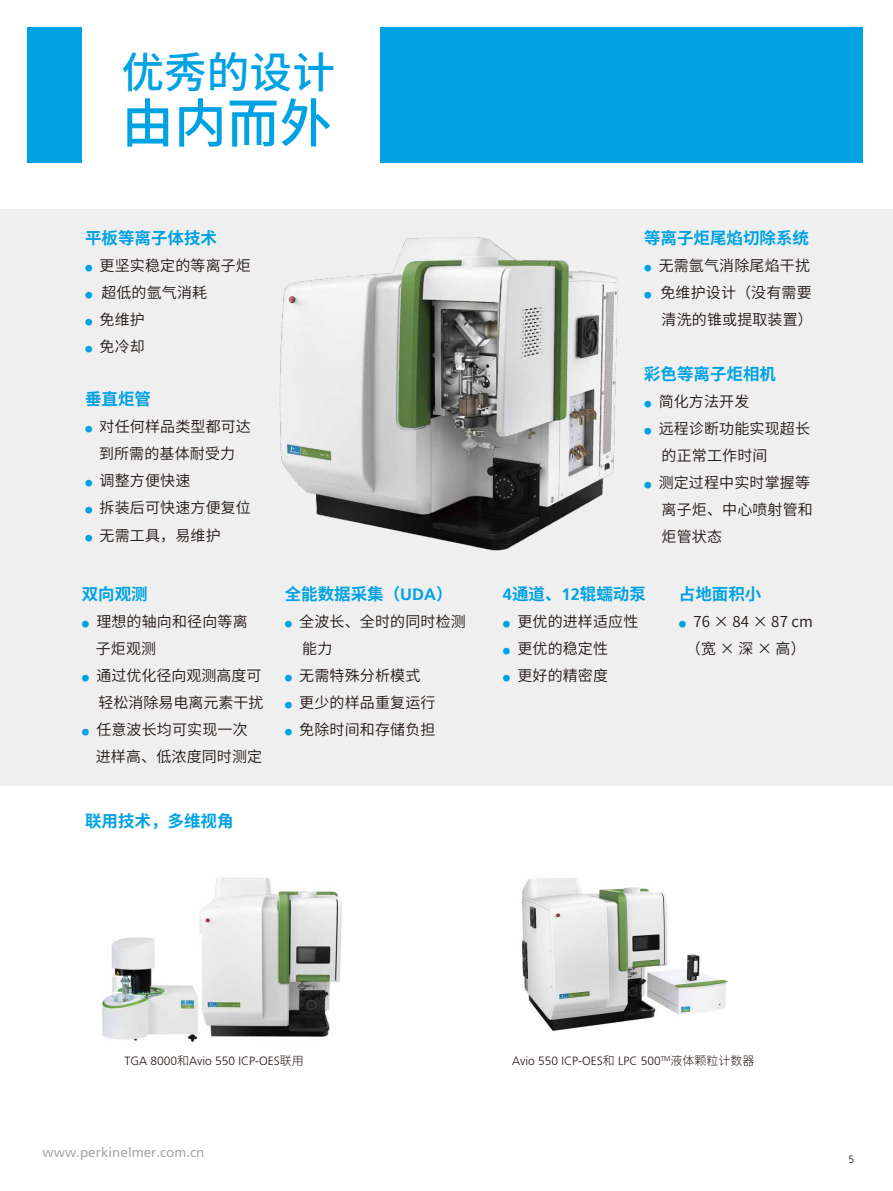
<style>
.page{position:relative;width:893px;height:1191px;background:#fff}
.page>*{position:absolute;margin:0;border:0;box-sizing:border-box;transform-origin:0 0}
.t1{font:500 52.65px "Source Han Sans CN";color:#00a2e4}
.t2{font:500 42.75px "Source Han Sans CN";color:#00a2e4}
.t3{font:700 16.5px "Source Han Sans CN";color:#00a2e4}
.t4{font:15px/27px "Source Han Sans CN";letter-spacing:.01em;color:#221815}
.t5{font:13.5px "Frutiger LT Std";color:#a6a7a7}
.t6{font:300 12px "Frutiger";color:#221815}
.t7{font:300 10.5px "Frutiger LT Com";color:#221815}
.s1{font-size:7.5px;color:#00a2e4}
.s2{font-family:"Frutiger"}
.s3{font-family:"Source Han Sans CN"}
</style>
<div class="page">
<img style="left:199px;top:877px;width:143px;height:160px">
<img style="left:102px;top:934px;width:99px;height:108px">
<img style="left:521px;top:878px;width:207px;height:153px">
<div style="left:0;top:209px;width:893px;height:576px;background:#efefef"></div>
<div style="left:28px;top:28px;width:54px;height:135px;background:#00a2e4"></div>
<div style="left:381px;top:28px;width:482px;height:135px;background:#00a2e4"></div>
<img style="left:279px;top:237px;width:339px;height:314px">
<h2 class="t2" style="left:121px;top:48px;width:215px">优秀的设计</h2>
<h1 class="t1" style="left:121px;top:93px;width:212px">由内而外</h1>
<p class="t3" style="left:85px;top:228px;width:133px">平板等离子体技术</p>
<p class="t4" style="left:85px;top:252px;width:167px"><span class="s1">●</span> 更坚实稳定的等离子炬</p>
<p class="t4" style="left:85px;top:279px;width:124px"><span class="s1">●</span> 超低的氩气消耗</p>
<p class="t4" style="left:85px;top:306px;width:61px"><span class="s1">●</span> 免维护</p>
<p class="t4" style="left:85px;top:333px;width:61px"><span class="s1">●</span> 免冷却</p>
<p class="t3" style="left:85px;top:390px;width:67px">垂直炬管</p>
<p class="t4" style="left:85px;top:414px;width:167px;text-align:center"><span class="s1">●</span> 对任何样品类型都可达到所需的基体耐受力</p>
<p class="t4" style="left:85px;top:468px;width:107px"><span class="s1">●</span> 调整方便快速</p>
<p class="t4" style="left:85px;top:495px;width:167px"><span class="s1">●</span> 拆装后可快速方便复位</p>
<p class="t4" style="left:85px;top:522px;width:137px"><span class="s1">●</span> 无需工具，易维护</p>
<p class="t3" style="left:82px;top:584px;width:67px">双向观测</p>
<p class="t4" style="left:96px;top:608px;width:153px;text-indent:-14px"><span class="s1">●</span> 理想的轴向和径向等离子炬观测</p>
<p class="t4" style="left:82px;top:662px;width:183px;text-align:right"><span class="s1">●</span> 通过优化径向观测高度可轻松消除易电离元素干扰</p>
<p class="t4" style="left:96px;top:716px;width:168px;text-indent:-14px"><span class="s1">●</span> 任意波长均可实现一次进样高、低浓度同时测定</p>
<p class="t3" style="left:85px;top:811px;width:150px">联用技术，多维视角</p>
<p class="t3" style="left:285px;top:584px;width:169px">全能数据采集（<span class="s2">UDA</span>）</p>
<p class="t4" style="left:302px;top:608px;width:165px;text-indent:-17px"><span class="s1">●</span> 全波长、全时的同时检测能力</p>
<p class="t4" style="left:285px;top:662px;width:137px"><span class="s1">●</span> 无需特殊分析模式</p>
<p class="t4" style="left:285px;top:689px;width:152px"><span class="s1">●</span> 更少的样品重复运行</p>
<p class="t4" style="left:285px;top:716px;width:152px"><span class="s1">●</span> 免除时间和存储负担</p>
<p class="t3" style="left:644px;top:228px;width:167px">等离子炬尾焰切除系统</p>
<p class="t4" style="left:644px;top:252px;width:167px"><span class="s1">●</span> 无需氩气消除尾焰干扰</p>
<p class="t4" style="left:644px;top:279px;width:170px;text-align:right"><span class="s1">●</span> 免维护设计（没有需要清洗的锥或提取装置）</p>
<p class="t3" style="left:644px;top:364px;width:133px">彩色等离子炬相机</p>
<p class="t4" style="left:644px;top:388px;width:107px"><span class="s1">●</span> 简化方法开发</p>
<p class="t4" style="left:662px;top:415px;width:150px;text-indent:-17px"><span class="s1">●</span> 远程诊断功能实现超长的正常工作时间</p>
<p class="t4" style="left:662px;top:469px;width:153px;text-indent:-17px"><span class="s1">●</span> 测定过程中实时掌握等离子炬、中心喷射管和炬管状态</p>
<p class="t3" style="left:503px;top:584px;width:145px"><span class="s2">4</span>通道、<span class="s2">12</span>辊蠕动泵</p>
<p class="t4" style="left:503px;top:608px;width:137px"><span class="s1">●</span> 更优的进样适应性</p>
<p class="t4" style="left:503px;top:635px;width:107px"><span class="s1">●</span> 更优的稳定性</p>
<p class="t4" style="left:503px;top:662px;width:107px"><span class="s1">●</span> 更好的精密度</p>
<p class="t3" style="left:679px;top:584px;width:84px">占地面积小</p>
<p class="t4" style="left:679px;top:608px;width:136px;text-align:center"><span class="s1">●</span> 76 × 84 × 87 cm（宽 × 深 × 高）</p>
<p class="t6" style="left:125px;top:1053px;width:181px">TGA 8000<span class="s3">和</span>Avio 550 ICP-OES<span class="s3">联用</span></p>
<p class="t5" style="left:43px;top:1144px;width:164px">www.perkinelmer.com.cn</p>
<p class="t6" style="left:512px;top:1053px;width:244px">Avio 550 ICP-OES<span class="s3">和</span> LPC 500<sup>TM</sup><span class="s3">液体颗粒计数器</span></p>
<p class="t7" style="left:849px;top:1153px;width:7px">5</p>
</div>
